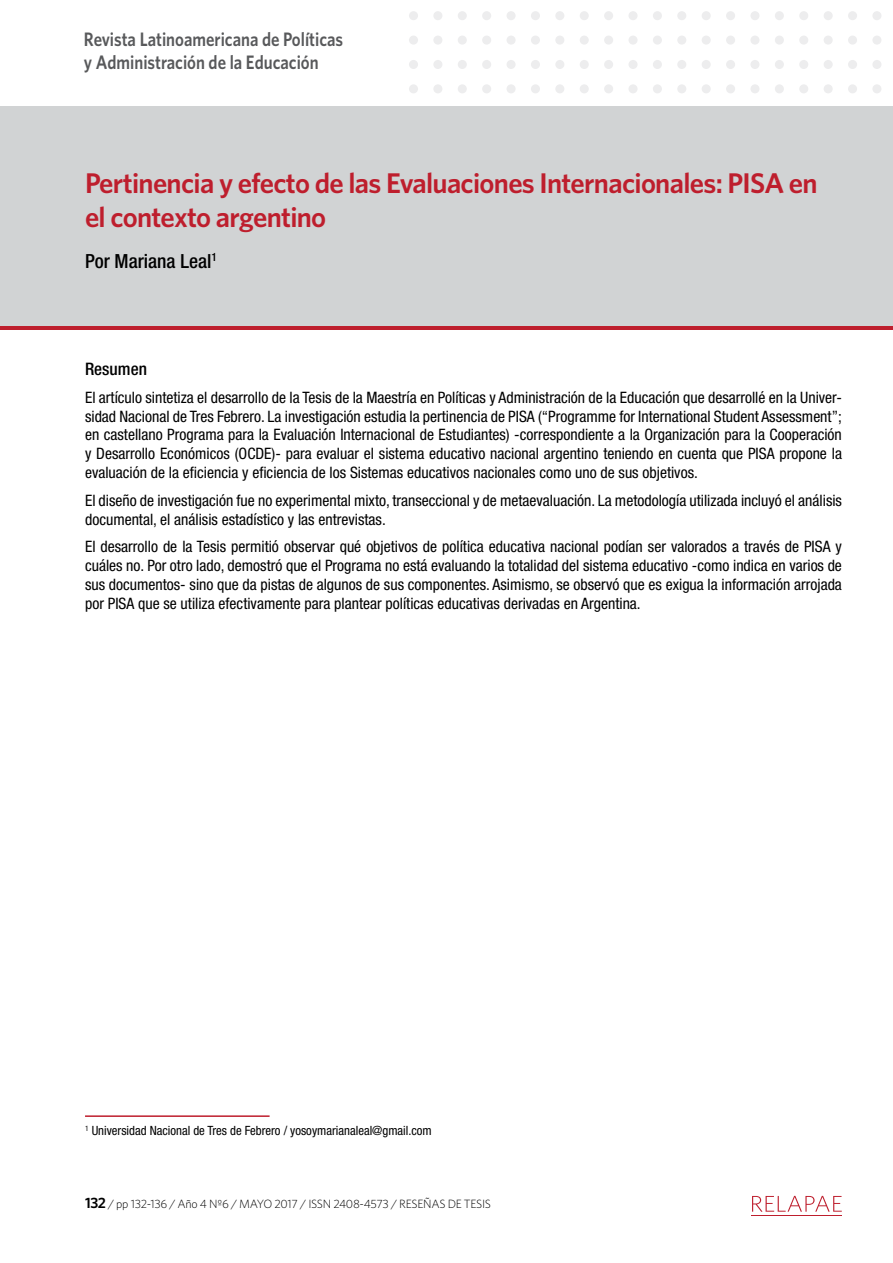
<style>
.page{position:relative;width:893px;height:1263px;background:#fff}
.page>*{position:absolute;margin:0;border:0;box-sizing:border-box;transform-origin:0 0}
.t1{font:600 28.5px/34.2px "Whitney";letter-spacing:-.025em;color:#be1e2d}
.t2{font:600 19.5px/23.4px "Whitney";color:#58595b;scale:.86 1}
.t3{font:500 condensed 19.5px "Helvetica Neue";color:#000}
.t4{font:500 condensed 17.25px "Helvetica Neue";color:#000}
.t5{font:condensed 15.75px/18.9px "Helvetica Neue";color:#000;text-align:justify}
.t6{font:condensed 12.75px "Helvetica Neue";color:#000}
.t7{font:300 12px "Whitney";letter-spacing:-.025em;color:#000}
.s1{font-weight:600;font-size:15px}
</style>
<div class="page">
<div style="left:409px;top:84px;width:9px;height:9px;background:#ededee;border-radius:50%"></div>
<div style="left:433px;top:84px;width:9px;height:9px;background:#ededee;border-radius:50%"></div>
<div style="left:458px;top:84px;width:9px;height:9px;background:#ededee;border-radius:50%"></div>
<div style="left:482px;top:84px;width:9px;height:9px;background:#ededee;border-radius:50%"></div>
<div style="left:507px;top:84px;width:9px;height:9px;background:#ededee;border-radius:50%"></div>
<div style="left:531px;top:84px;width:9px;height:9px;background:#ededee;border-radius:50%"></div>
<div style="left:555px;top:84px;width:9px;height:9px;background:#ededee;border-radius:50%"></div>
<div style="left:580px;top:84px;width:9px;height:9px;background:#ededee;border-radius:50%"></div>
<div style="left:604px;top:84px;width:9px;height:9px;background:#ededee;border-radius:50%"></div>
<div style="left:628px;top:84px;width:9px;height:9px;background:#ededee;border-radius:50%"></div>
<div style="left:653px;top:84px;width:9px;height:9px;background:#ededee;border-radius:50%"></div>
<div style="left:677px;top:84px;width:9px;height:9px;background:#ededee;border-radius:50%"></div>
<div style="left:702px;top:84px;width:9px;height:9px;background:#ededee;border-radius:50%"></div>
<div style="left:726px;top:84px;width:9px;height:9px;background:#ededee;border-radius:50%"></div>
<div style="left:750px;top:84px;width:9px;height:9px;background:#ededee;border-radius:50%"></div>
<div style="left:775px;top:84px;width:9px;height:9px;background:#ededee;border-radius:50%"></div>
<div style="left:799px;top:84px;width:9px;height:9px;background:#ededee;border-radius:50%"></div>
<div style="left:824px;top:84px;width:9px;height:9px;background:#ededee;border-radius:50%"></div>
<div style="left:848px;top:84px;width:9px;height:9px;background:#ededee;border-radius:50%"></div>
<div style="left:872px;top:84px;width:9px;height:9px;background:#ededee;border-radius:50%"></div>
<div style="left:409px;top:60px;width:9px;height:9px;background:#ededee;border-radius:50%"></div>
<div style="left:433px;top:60px;width:9px;height:9px;background:#ededee;border-radius:50%"></div>
<div style="left:458px;top:60px;width:9px;height:9px;background:#ededee;border-radius:50%"></div>
<div style="left:482px;top:60px;width:9px;height:9px;background:#ededee;border-radius:50%"></div>
<div style="left:507px;top:60px;width:9px;height:9px;background:#ededee;border-radius:50%"></div>
<div style="left:531px;top:60px;width:9px;height:9px;background:#ededee;border-radius:50%"></div>
<div style="left:555px;top:60px;width:9px;height:9px;background:#ededee;border-radius:50%"></div>
<div style="left:580px;top:60px;width:9px;height:9px;background:#ededee;border-radius:50%"></div>
<div style="left:604px;top:60px;width:9px;height:9px;background:#ededee;border-radius:50%"></div>
<div style="left:628px;top:60px;width:9px;height:9px;background:#ededee;border-radius:50%"></div>
<div style="left:653px;top:60px;width:9px;height:9px;background:#ededee;border-radius:50%"></div>
<div style="left:677px;top:60px;width:9px;height:9px;background:#ededee;border-radius:50%"></div>
<div style="left:702px;top:60px;width:9px;height:9px;background:#ededee;border-radius:50%"></div>
<div style="left:726px;top:60px;width:9px;height:9px;background:#ededee;border-radius:50%"></div>
<div style="left:750px;top:60px;width:9px;height:9px;background:#ededee;border-radius:50%"></div>
<div style="left:775px;top:60px;width:9px;height:9px;background:#ededee;border-radius:50%"></div>
<div style="left:799px;top:60px;width:9px;height:9px;background:#ededee;border-radius:50%"></div>
<div style="left:824px;top:60px;width:9px;height:9px;background:#ededee;border-radius:50%"></div>
<div style="left:848px;top:60px;width:9px;height:9px;background:#ededee;border-radius:50%"></div>
<div style="left:872px;top:60px;width:9px;height:9px;background:#ededee;border-radius:50%"></div>
<div style="left:409px;top:36px;width:9px;height:9px;background:#ededee;border-radius:50%"></div>
<div style="left:433px;top:36px;width:9px;height:9px;background:#ededee;border-radius:50%"></div>
<div style="left:458px;top:36px;width:9px;height:9px;background:#ededee;border-radius:50%"></div>
<div style="left:482px;top:36px;width:9px;height:9px;background:#ededee;border-radius:50%"></div>
<div style="left:507px;top:36px;width:9px;height:9px;background:#ededee;border-radius:50%"></div>
<div style="left:531px;top:36px;width:9px;height:9px;background:#ededee;border-radius:50%"></div>
<div style="left:555px;top:36px;width:9px;height:9px;background:#ededee;border-radius:50%"></div>
<div style="left:580px;top:36px;width:9px;height:9px;background:#ededee;border-radius:50%"></div>
<div style="left:604px;top:36px;width:9px;height:9px;background:#ededee;border-radius:50%"></div>
<div style="left:628px;top:36px;width:9px;height:9px;background:#ededee;border-radius:50%"></div>
<div style="left:653px;top:36px;width:9px;height:9px;background:#ededee;border-radius:50%"></div>
<div style="left:677px;top:36px;width:9px;height:9px;background:#ededee;border-radius:50%"></div>
<div style="left:702px;top:36px;width:9px;height:9px;background:#ededee;border-radius:50%"></div>
<div style="left:726px;top:36px;width:9px;height:9px;background:#ededee;border-radius:50%"></div>
<div style="left:750px;top:36px;width:9px;height:9px;background:#ededee;border-radius:50%"></div>
<div style="left:775px;top:36px;width:9px;height:9px;background:#ededee;border-radius:50%"></div>
<div style="left:799px;top:36px;width:9px;height:9px;background:#ededee;border-radius:50%"></div>
<div style="left:824px;top:36px;width:9px;height:9px;background:#ededee;border-radius:50%"></div>
<div style="left:848px;top:36px;width:9px;height:9px;background:#ededee;border-radius:50%"></div>
<div style="left:872px;top:36px;width:9px;height:9px;background:#ededee;border-radius:50%"></div>
<div style="left:409px;top:11px;width:9px;height:9px;background:#ededee;border-radius:50%"></div>
<div style="left:433px;top:11px;width:9px;height:9px;background:#ededee;border-radius:50%"></div>
<div style="left:458px;top:11px;width:9px;height:9px;background:#ededee;border-radius:50%"></div>
<div style="left:482px;top:11px;width:9px;height:9px;background:#ededee;border-radius:50%"></div>
<div style="left:507px;top:11px;width:9px;height:9px;background:#ededee;border-radius:50%"></div>
<div style="left:531px;top:11px;width:9px;height:9px;background:#ededee;border-radius:50%"></div>
<div style="left:555px;top:11px;width:9px;height:9px;background:#ededee;border-radius:50%"></div>
<div style="left:580px;top:11px;width:9px;height:9px;background:#ededee;border-radius:50%"></div>
<div style="left:604px;top:11px;width:9px;height:9px;background:#ededee;border-radius:50%"></div>
<div style="left:628px;top:11px;width:9px;height:9px;background:#ededee;border-radius:50%"></div>
<div style="left:653px;top:11px;width:9px;height:9px;background:#ededee;border-radius:50%"></div>
<div style="left:677px;top:11px;width:9px;height:9px;background:#ededee;border-radius:50%"></div>
<div style="left:702px;top:11px;width:9px;height:9px;background:#ededee;border-radius:50%"></div>
<div style="left:726px;top:11px;width:9px;height:9px;background:#ededee;border-radius:50%"></div>
<div style="left:750px;top:11px;width:9px;height:9px;background:#ededee;border-radius:50%"></div>
<div style="left:775px;top:11px;width:9px;height:9px;background:#ededee;border-radius:50%"></div>
<div style="left:799px;top:11px;width:9px;height:9px;background:#ededee;border-radius:50%"></div>
<div style="left:824px;top:11px;width:9px;height:9px;background:#ededee;border-radius:50%"></div>
<div style="left:848px;top:11px;width:9px;height:9px;background:#ededee;border-radius:50%"></div>
<div style="left:872px;top:11px;width:9px;height:9px;background:#ededee;border-radius:50%"></div>
<svg style="left:752px;top:1196px;width:90px;height:16px"></svg>
<hr style="left:752px;top:1215px;width:90px;height:1px;background:#be1e2d">
<div style="left:0;top:106px;width:893px;height:224px;background:#d1d3d4"></div>
<hr style="left:0;top:326px;width:893px;height:4px;background:#be1e2d">
<hr style="left:85px;top:1115px;width:185px;height:2px;background:#be1e2d">
<p class="t2" style="left:84px;top:27px;width:303px">Revista Latinoamericana de Políticas y Administración de la Educación</p>
<h1 class="t1" style="left:85px;top:165px;width:734px">Pertinencia y efecto de las Evaluaciones Internacionales: PISA en el contexto argentino</h1>
<p class="t3" style="left:85px;top:249px;width:133px">Por Mariana Leal<sup>1</sup></p>
<p class="t4" style="left:85px;top:359px;width:63px">Resumen</p>
<p class="t5" style="left:85px;top:387px;width:758px">El artículo sintetiza el desarrollo de la Tesis de la Maestría en Políticas y Administración de la Educación que desarrollé en la Univer&shy;sidad Nacional de Tres Febrero. La investigación estudia la pertinencia de PISA (“Programme for International Student Assessment”; en castellano Programa para la Evaluación Internacional de Estudiantes) -correspondiente a la Organización para la Cooperación y Desarrollo Económicos (OCDE)- para evaluar el sistema educativo nacional argentino teniendo en cuenta que PISA propone la evaluación de la eficiencia y eficiencia de los Sistemas educativos nacionales como uno de sus objetivos.</p>
<p class="t5" style="left:85px;top:490px;width:758px">El diseño de investigación fue no experimental mixto, transeccional y de metaevaluación. La metodología utilizada incluyó el análisis documental, el análisis estadístico y las entrevistas.</p>
<p class="t5" style="left:85px;top:537px;width:758px">El desarrollo de la Tesis permitió observar qué objetivos de política educativa nacional podían ser valorados a través de PISA y cuáles no. Por otro lado, demostró que el Programa no está evaluando la totalidad del sistema educativo -como indica en varios de sus documentos- sino que da pistas de algunos de sus componentes. Asimismo, se observó que es exigua la información arrojada por PISA que se utiliza efectivamente para plantear políticas educativas derivadas en Argentina.</p>
<p class="t6" style="left:85px;top:1123px;width:348px"><sup>1</sup> Universidad Nacional de Tres de Febrero / yosoymarianaleal@gmail.com</p>
<p class="t7" style="left:85px;top:1196px;width:408px"><span class="s1">132</span> / pp 132-136 / Año 4 Nº6 / MAYO 2017 / ISSN 2408-4573 / RESEÑAS DE TESIS</p>
</div>
